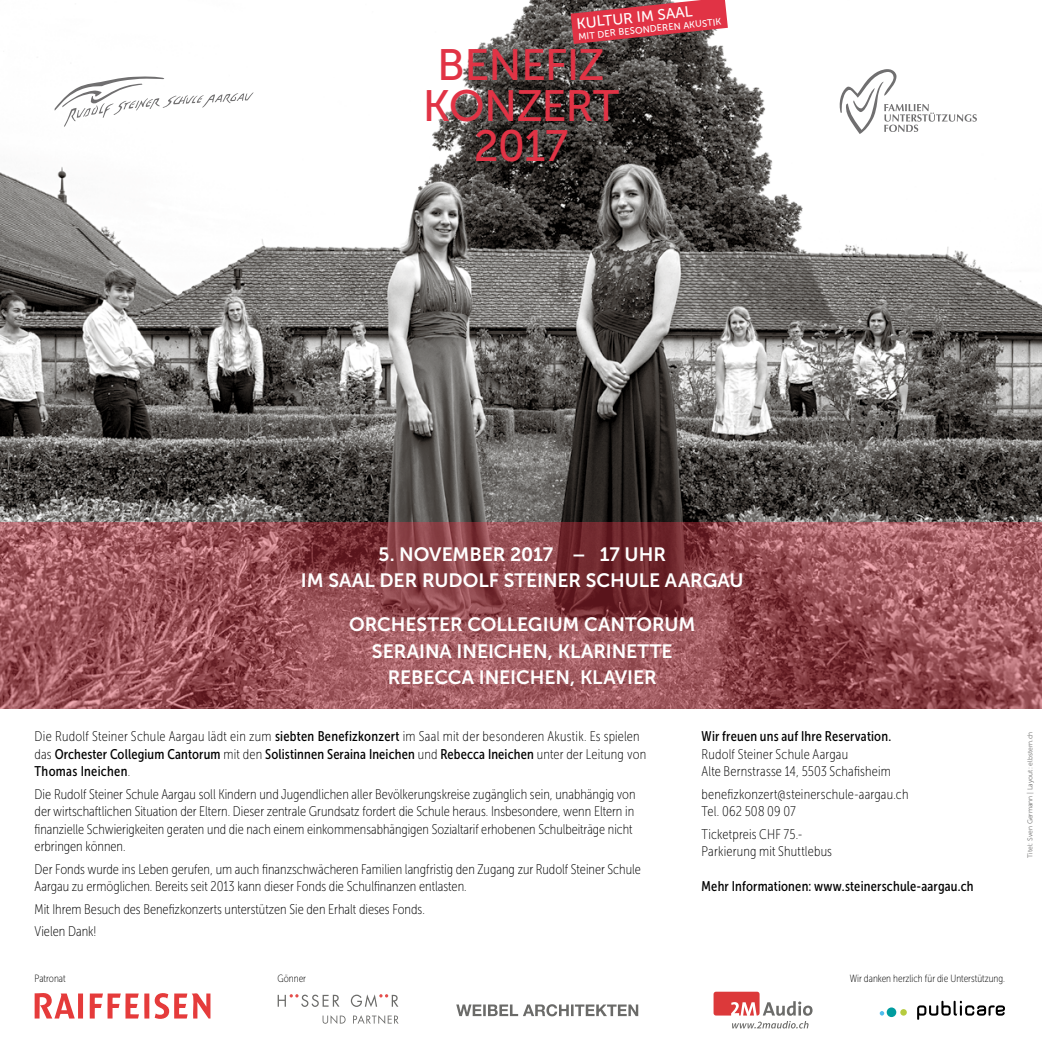
<style>
.page{position:relative;width:1042px;height:1042px;background:#fff}
.page>*{position:absolute;margin:0;border:0;box-sizing:border-box;transform-origin:0 0}
.t1{font:43.75px/40.6px "Museo Sans 500";letter-spacing:-.025em;color:#e13345;text-align:center}
.t2{font:19.25px/26.2px "Museo Sans 700";letter-spacing:-.005em;color:#fff;text-align:center}
.t3{font:14.88px "Museo Sans 500";color:#fff}
.t4{font:14px/17.5px "Museo Sans Cond 100";color:#000}
.t5{font:14px/17.5px "Museo Sans Cond 500";letter-spacing:.01em;color:#000}
.t6{font:14px "Museo Sans Cond 100";letter-spacing:.02em;color:#000}
.t7{font:10.5px "Museo Sans Cond 100";color:#000}
.t8{font:9.28px "Museo Sans 500";color:#fff}
.t9{font:7px "Museo Sans 300";color:#6f6f6e;scale:.96 1}
.s1{font-family:"Museo Sans Cond 500"}
.s2{font-family:"Museo Sans Cond 100"}
</style>
<div class="page">
<img style="left:0;top:0;width:1042px;height:522px">
<svg style="left:570px;top:0;width:158px;height:44px;background:#ba444f"></svg>
<svg style="left:0;top:522px;width:1042px;height:186px;background:#985157"></svg>
<svg style="left:54px;top:76px;width:200px;height:51px"></svg>
<svg style="left:838px;top:69px;width:139px;height:65px"></svg>
<svg style="left:35px;top:993px;width:48px;height:25px"></svg>
<svg style="left:90px;top:993px;width:120px;height:26px"></svg>
<svg style="left:713px;top:991px;width:99px;height:37px"></svg>
<svg style="left:456px;top:1004px;width:182px;height:12px"></svg>
<svg style="left:323px;top:1015px;width:22px;height:9px"></svg>
<svg style="left:353px;top:1015px;width:45px;height:9px"></svg>
<svg style="left:278px;top:994px;width:61px;height:13px"></svg>
<svg style="left:351px;top:994px;width:47px;height:13px"></svg>
<svg style="left:917px;top:1001px;width:88px;height:19px"></svg>
<div style="left:900px;top:1009px;width:7px;height:6px;background:#b6cb3f;border-radius:50%"></div>
<div style="left:886px;top:1007px;width:10px;height:10px;background:#009c9f;border-radius:50%"></div>
<svg style="left:879px;top:1011px;width:5px;height:4px"></svg>
<p class="t3" style="left:576px;top:15px;width:118px;rotate:-6deg">KULTUR IM SAAL</p>
<p class="t8" style="left:578px;top:31px;width:145px;rotate:-6deg">MIT DER BESONDEREN AKUSTIK</p>
<h1 class="t1" style="left:423px;top:45px;width:198px">BENEFIZ<br>KONZERT<br>2017</h1>
<h2 class="t2" style="left:301px;top:541px;width:444px">5. NOVEMBER 2017 – 17 UHR<br>IM SAAL DER RUDOLF STEINER SCHULE AARGAU</h2>
<h2 class="t2" style="left:349px;top:611px;width:348px">ORCHESTER COLLEGIUM CANTORUM<br>SERAINA INEICHEN, KLARINETTE<br>REBECCA INEICHEN, KLAVIER</h2>
<p class="t6" style="left:35px;top:729px;width:606px">Die Rudolf Steiner Schule Aargau lädt ein zum <span class="s1">siebten Benefizkonzert</span> im Saal mit der besonderen Akustik. Es spielen</p>
<p class="t5" style="left:35px;top:745px;width:613px"><span class="s2">das</span> Orchester Collegium Cantorum <span class="s2">mit den</span> Solistinnen Seraina Ineichen <span class="s2">und</span> Rebecca Ineichen <span class="s2">unter der Leitung von<br></span>Thomas Ineichen<span class="s2">.</span></p>
<p class="t4" style="left:35px;top:785px;width:602px">Die Rudolf Steiner Schule Aargau soll Kindern und Jugendlichen aller Bevölkerungskreise zugänglich sein, unabhängig von der wirtschaftlichen Situation der Eltern. Dieser zentrale Grundsatz fordert die Schule heraus. Insbesondere, wenn Eltern in finanzielle Schwierigkeiten geraten und die nach einem einkommensabhängigen Sozialtarif erhobenen Schulbeiträge nicht erbringen können.</p>
<p class="t4" style="left:35px;top:860px;width:608px">Der Fonds wurde ins Leben gerufen, um auch finanzschwächeren Familien langfristig den Zugang zur Rudolf Steiner Schule<br>Aargau zu ermöglichen. Bereits seit 2013 kann dieser Fonds die Schulfinanzen entlasten.</p>
<p class="t4" style="left:35px;top:898px;width:392px;line-height:22.4px">Mit Ihrem Besuch des Benefizkonzerts unterstützen Sie den Erhalt dieses Fonds.<br>Vielen Dank!</p>
<p class="t7" style="left:35px;top:972px;width:32px">Patronat</p>
<p class="t7" style="left:278px;top:972px;width:30px">Gönner</p>
<p class="t7" style="left:850px;top:972px;width:157px">Wir danken herzlich für die Unterstützung.</p>
<p class="t5" style="left:701px;top:728px;width:191px">Wir freuen uns auf Ihre Reservation.</p>
<p class="t4" style="left:701px;top:745px;width:191px">Rudolf Steiner Schule Aargau<br>Alte Bernstrasse 14, 5503 Schafisheim</p>
<p class="t4" style="left:701px;top:785px;width:208px">benefizkonzert@steinerschule-aargau.ch<br>Tel. 062 508 09 07</p>
<p class="t4" style="left:701px;top:825px;width:132px">Ticketpreis CHF 75.-<br>Parkierung mit Shuttlebus</p>
<p class="t5" style="left:701px;top:878px;width:273px">Mehr Informationen: www.steinerschule-aargau.ch</p>
<p class="t9" style="left:1026px;top:858px;width:133px;rotate:-90deg">Titel: Sven Germann | Layout: elbstern.ch</p>
</div>
